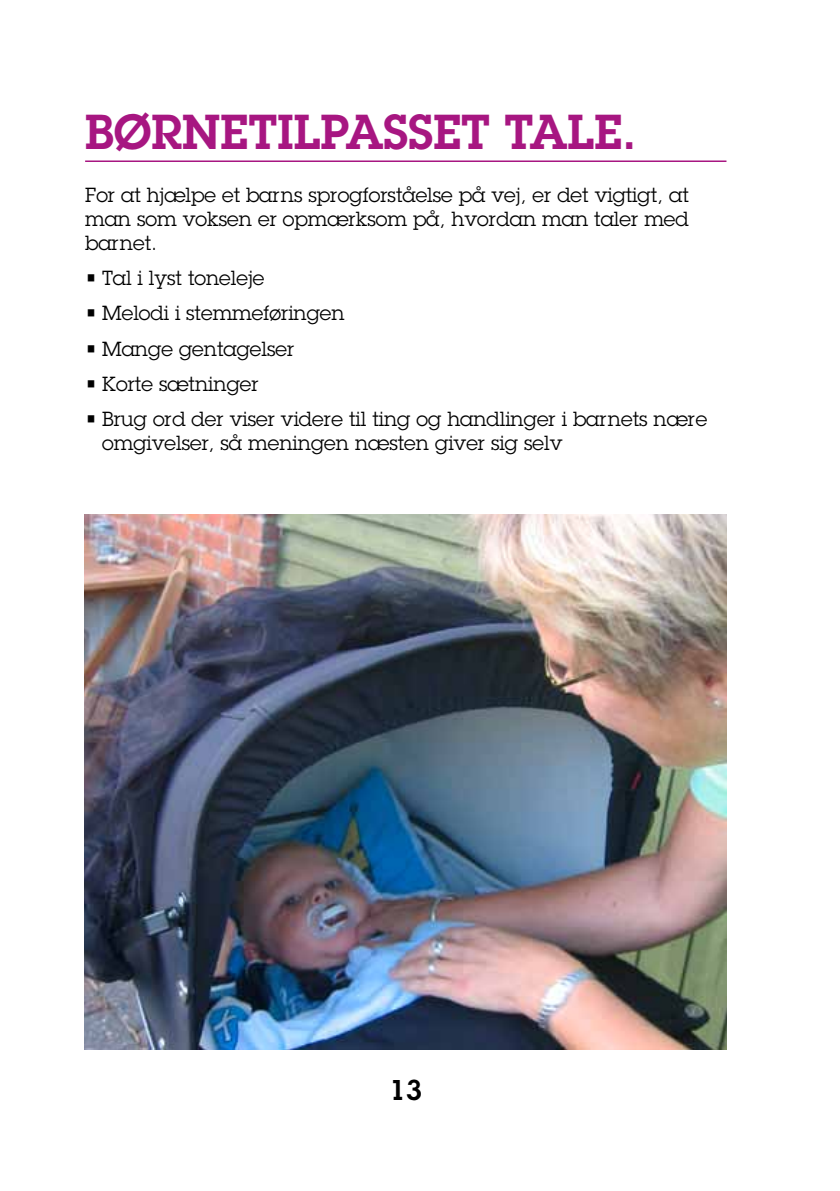
<style>
.page{position:relative;width:840px;height:1191px;background:#fff}
.page>*{position:absolute;margin:0;border:0;box-sizing:border-box;transform-origin:0 0}
.t1{font:600 48px "Lubalin Graph Std";color:#a71681}
.t2{font:600 28px "Lubalin Graph Std";color:#000}
.t3{font:20px/24px "Lubalin Graph Std";color:#000;text-align:justify}
</style>
<div class="page">
<hr style="left:85px;top:160px;width:641px;height:2px;background:#a71681">
<img style="left:85px;top:514px;width:641px;height:535px">
<h1 class="t1" style="left:85px;top:100px;width:552px">BØRNETILPASSET TALE.</h1>
<p class="t3" style="left:85px;top:182px;width:604px">For at hjælpe et barns sprogforståelse på vej, er det vigtigt, at man som voksen er opmærksom på, hvordan man taler med barnet.</p>
<p class="t3" style="left:85px;top:265px;width:181px">• Tal i lyst toneleje</p>
<p class="t3" style="left:85px;top:301px;width:261px">• Melodi i stemmeføringen</p>
<p class="t3" style="left:85px;top:336px;width:210px">• Mange gentagelser</p>
<p class="t3" style="left:85px;top:372px;width:175px">• Korte sætninger</p>
<p class="t3" style="left:102px;top:407px;width:606px;text-indent:-17px">• Brug ord der viser videre til ting og handlinger i barnets nære omgivelser, så meningen næsten giver sig selv</p>
<h2 class="t2" style="left:389px;top:1071px;width:34px">13</h2>
</div>
